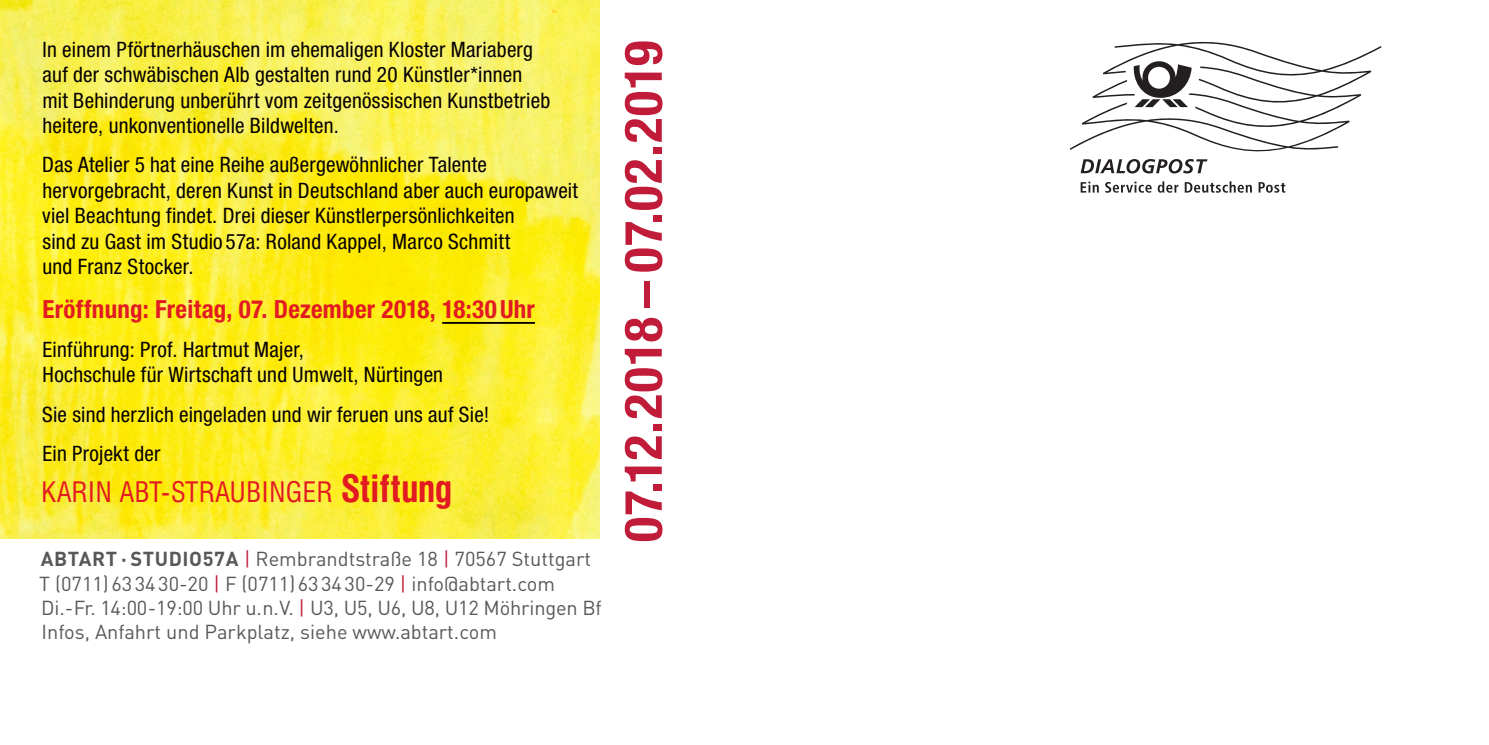
<style>
.page{position:relative;width:1489px;height:745px;background:#fff}
.page>*{position:absolute;margin:0;border:0;box-sizing:border-box;transform-origin:0 0}
.t1{font:700 condensed 52.25px "Helvetica Neue LT Pro";letter-spacing:.025em;color:#c01c39}
.t2{font:condensed 27.5px "Swiss 721 BT";letter-spacing:.02em;color:#e21a21}
.t3{font:700 condensed 25px "Helvetica Neue LT Pro";letter-spacing:.01em;color:#e21a21}
.t4{font:condensed 21.25px/25.5px "Helvetica Neue LT Pro";letter-spacing:.01em;color:#060101}
.t5{font:20px/24px "DIN Pro";color:#57585a}
.s1{font-weight:700;font-size:36.5px}
.s2{font-weight:700}
.s3{color:#c01c39}
</style>
<div class="page">
<img style="left:0;top:0;width:599px;height:537px">
<svg style="left:1080px;top:181px;width:18px;height:11px"></svg>
<svg style="left:1105px;top:181px;width:46px;height:12px"></svg>
<svg style="left:1157px;top:181px;width:21px;height:11px"></svg>
<svg style="left:1184px;top:181px;width:67px;height:11px"></svg>
<svg style="left:1258px;top:182px;width:27px;height:10px"></svg>
<svg style="left:1069px;top:41px;width:312px;height:132px"></svg>
<hr style="left:442px;top:322px;width:93px;height:1px;background:#060101">
<p class="t4" style="left:42px;top:36px;width:509px">In einem Pförtnerhäuschen im ehemaligen Kloster Mariaberg auf der schwäbischen Alb gestalten rund 20 Künstler*innen mit Behinderung unberührt vom zeitgenössischen Kunstbetrieb heitere, unkonventionelle Bildwelten.</p>
<p class="t4" style="left:42px;top:152px;width:537px">Das Atelier 5 hat eine Reihe außergewöhnlicher Talente hervorgebracht, deren Kunst in Deutschland aber auch europaweit viel Beachtung findet. Drei dieser Künstlerpersönlichkeiten<br>sind zu Gast im Studio 57a: Roland Kappel, Marco Schmitt<br>und Franz Stocker.</p>
<p class="t3" style="left:42px;top:293px;width:494px">Eröffnung: Freitag, 07. Dezember 2018, 18:30Uhr</p>
<p class="t4" style="left:42px;top:336px;width:402px">Einführung: Prof. Hartmut Majer,<br>Hochschule für Wirtschaft und Umwelt, Nürtingen</p>
<p class="t4" style="left:42px;top:401px;width:448px">Sie sind herzlich eingeladen und wir feruen uns auf Sie!</p>
<p class="t4" style="left:42px;top:440px;width:119px">Ein Projekt der</p>
<p class="t2" style="left:41px;top:475px;width:413px">KARIN ABT-STRAUBINGER <span class="s1">Stiftung</span></p>
<p class="t5" style="left:39px;top:546px;width:564px"><span class="s2">ABTART · STUDIO57A</span> <span class="s3">|</span> Rembrandtstraße 18 <span class="s3">|</span> 70567 Stuttgart T (0711)633430-20 <span class="s3">|</span> F (0711)633430-29 <span class="s3">|</span> info@abtart.com Di.-Fr. 14:00-19:00 Uhr u.n.V. <span class="s3">|</span> U3, U5, U6, U8, U12 Möhringen Bf Infos, Anfahrt und Parkplatz, siehe www.abtart.com</p>
<p class="t1" style="left:611px;top:541px;width:502px;rotate:-90deg">07.12.2018– 07.02.2019</p>
</div>
